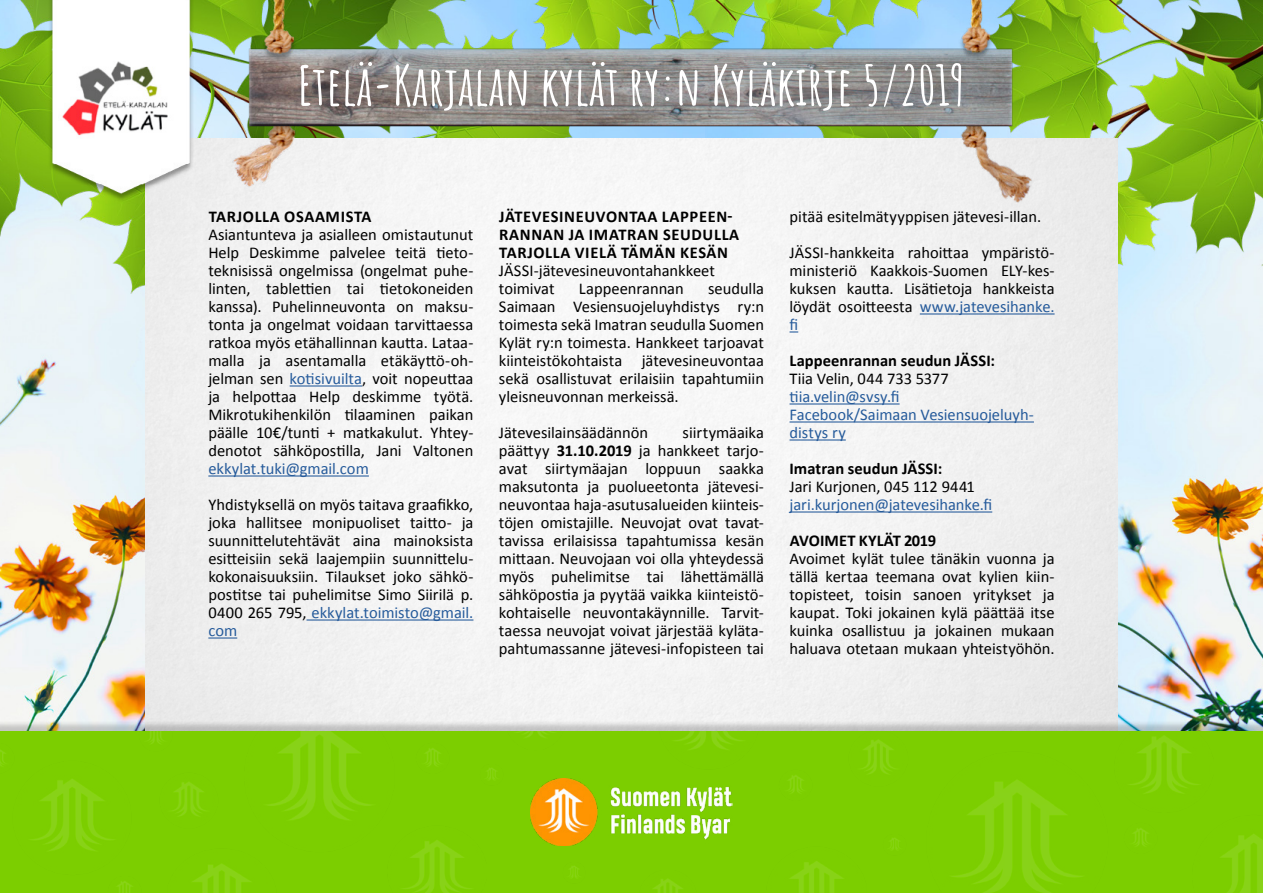
<style>
.page{position:relative;width:1263px;height:893px;background:#fff}
.page>*{position:absolute;margin:0;border:0;box-sizing:border-box;transform-origin:0 0}
.t1{font:700 54px "Amatic SC";color:#fff}
.t2{font:16.5px/18px "Calibri";letter-spacing:-.005em;color:#000;text-align:justify}
.t3{font:16.5px/18px "Calibri";letter-spacing:-.005em;color:#265b9b}
.t4{font:700 16.5px/18px "Calibri";letter-spacing:.03em;color:#000}
.t5{font:700 16.5px "Calibri";color:#000}
.t6{font:700 16.5px "Calibri";letter-spacing:.01em;color:#000}
.s1{color:#265b9b}
.s2{font-weight:700}
</style>
<div class="page">
<img style="left:1117px;top:293px;width:146px;height:428px">
<img style="left:0;top:293px;width:145px;height:428px">
<img style="left:0;top:0;width:1263px;height:293px">
<div style="left:145px;top:213px;width:972px;height:508px;background:#f3f3f3"></div>
<img style="left:132px;top:0;width:999px;height:213px">
<img style="left:47px;top:0;width:148px;height:204px">
<div style="left:0;top:721px;width:1263px;height:172px;background:#000;opacity:.2"></div>
<div style="left:0;top:731px;width:1263px;height:162px;background:#7cce00"></div>
<img style="left:530px;top:779px;width:203px;height:67px">
<img style="left:902px;top:726px;width:227px;height:167px">
<img style="left:172px;top:782px;width:33px;height:34px">
<img style="left:861px;top:731px;width:53px;height:61px">
<img style="left:653px;top:879px;width:30px;height:14px">
<img style="left:517px;top:731px;width:37px;height:7px">
<img style="left:1120px;top:824px;width:29px;height:32px">
<img style="left:788px;top:775px;width:16px;height:18px">
<img style="left:890px;top:834px;width:18px;height:23px">
<img style="left:570px;top:866px;width:9px;height:12px">
<img style="left:487px;top:768px;width:9px;height:12px">
<img style="left:425px;top:748px;width:16px;height:18px">
<img style="left:119px;top:888px;width:11px;height:5px">
<img style="left:148px;top:731px;width:16px;height:13px">
<img style="left:268px;top:731px;width:103px;height:89px">
<img style="left:403px;top:840px;width:68px;height:53px">
<img style="left:646px;top:731px;width:97px;height:49px">
<img style="left:0;top:750px;width:133px;height:138px">
<img style="left:192px;top:864px;width:59px;height:29px">
<img style="left:790px;top:861px;width:54px;height:32px">
<img style="left:1220px;top:834px;width:43px;height:59px">
<img style="left:1101px;top:731px;width:98px;height:93px">
<hr style="left:290px;top:385px;width:72px;height:2px;background:#265b9b">
<hr style="left:208px;top:475px;width:161px;height:2px;background:#265b9b">
<hr style="left:306px;top:619px;width:167px;height:2px;background:#265b9b">
<hr style="left:208px;top:637px;width:29px;height:2px;background:#265b9b">
<hr style="left:920px;top:313px;width:134px;height:2px;background:#265b9b">
<svg style="left:789px;top:331px;width:9px;height:2px"></svg>
<hr style="left:789px;top:403px;width:110px;height:2px;background:#265b9b">
<hr style="left:789px;top:421px;width:245px;height:2px;background:#265b9b">
<hr style="left:789px;top:439px;width:57px;height:2px;background:#265b9b">
<hr style="left:789px;top:511px;width:203px;height:2px;background:#265b9b">
<h1 class="t1" style="left:298px;top:44px;width:669px">Etelä-Karjalan kylät ry:n Kyläkirje 5/2019</h1>
<p class="t4" style="left:209px;top:207px;width:164px">TARJOLLA OSAAMISTA</p>
<p class="t2" style="left:208px;top:225px;width:267px">Asiantunteva ja asialleen omistautunut Help Deskimme palvelee teitä tieto&shy;teknisissä ongelmissa (ongelmat puhe&shy;linten, tablettien tai tietokoneiden kanssa). Puhelinneuvonta on maksu&shy;tonta ja ongelmat voidaan tarvittaessa ratkoa myös etähallinnan kautta. Lataa&shy;malla ja asentamalla etäkäyttö-oh&shy;jelman sen <span class="s1">kotisivuilta</span>, voit nopeuttaa ja helpottaa Help deskimme työtä.<br>Mikrotukihenkilön tilaaminen paikan päälle 10€/tunti + matkakulut. Yhtey&shy;denotot sähköpostilla, Jani Valtonen</p>
<p class="t3" style="left:208px;top:459px;width:162px">ekkylat.tuki@gmail.com</p>
<p class="t2" style="left:208px;top:495px;width:267px">Yhdistyksellä on myös taitava graafikko, joka hallitsee monipuoliset taitto- ja suunnittelutehtävät aina mainoksista esitteisiin sekä laajempiin suunnittelu&shy;kokonaisuuksiin. Tilaukset joko sähkö&shy;postitse tai puhelimitse Simo Siirilä p.<br>0400 265 795, <span class="s1">ekkylat.toimisto@gmail. com</span></p>
<p class="t4" style="left:499px;top:207px;width:241px">JÄTEVESINEUVONTAA LAPPEEN-<br>RANNAN JA IMATRAN SEUDULLA<br>TARJOLLA VIELÄ TÄMÄN KESÄN</p>
<p class="t2" style="left:499px;top:261px;width:218px">JÄSSI-jätevesineuvontahankkeet toimivat</p>
<p class="t2" style="left:499px;top:279px;width:267px;text-indent:209px">seudulla Saimaan Vesiensuojeluyhdistys ry:n toimesta sekä Imatran seudulla Suomen Kylät ry:n toimesta. Hankkeet tarjoavat kiinteistökohtaista jätevesineuvontaa sekä osallistuvat erilaisiin tapahtumiin yleisneuvonnan merkeissä.</p>
<p class="t2" style="left:499px;top:423px;width:151px">Jätevesilainsäädännön</p>
<p class="t2" style="left:579px;top:279px;width:106px">Lappeenrannan</p>
<p class="t2" style="left:499px;top:423px;width:267px;text-indent:184px">siirtymäaika päättyy <span class="s2">31.10.2019</span> ja hankkeet tarjo&shy;avat siirtymäajan loppuun saakka maksutonta ja puolueetonta jätevesi&shy;neuvontaa haja-asutusalueiden kiinteis&shy;töjen omistajille. Neuvojat ovat tavat&shy;tavissa erilaisissa tapahtumissa kesän mittaan. Neuvojaan voi olla yhteydessä myös puhelimitse tai lähettämällä sähköpostia ja pyytää vaikka kiinteistö&shy;kohtaiselle neuvontakäynnille. Tarvit&shy;taessa neuvojat voivat järjestää kyläta&shy;pahtumassanne jätevesi-infopisteen tai</p>
<p class="t2" style="left:789px;top:198px;width:267px;line-height:36px">pitää esitelmätyyppisen jätevesi-illan.<br>JÄSSI-hankkeita rahoittaa ympäristö-</p>
<p class="t2" style="left:789px;top:261px;width:267px">ministeriö Kaakkois-Suomen ELY-kes&shy;kuksen kautta. Lisätietoja hankkeista löydät osoitteesta <span class="s1">www.jatevesihanke. fi</span></p>
<p class="t5" style="left:789px;top:350px;width:207px">Lappeenrannan seudun JÄSSI:</p>
<p class="t2" style="left:789px;top:369px;width:161px">Tiia Velin, 044 733 5377</p>
<p class="t3" style="left:789px;top:387px;width:246px">tiia.velin@svsy.fi<br>Facebook/Saimaan Vesiensuojeluyh&shy;distys ry</p>
<p class="t5" style="left:789px;top:458px;width:154px">Imatran seudun JÄSSI:</p>
<p class="t2" style="left:789px;top:477px;width:187px">Jari Kurjonen, 045 112 9441</p>
<p class="t3" style="left:789px;top:495px;width:204px">jari.kurjonen@jatevesihanke.fi</p>
<p class="t6" style="left:790px;top:530px;width:148px">AVOIMET KYLÄT 2019</p>
<p class="t2" style="left:789px;top:549px;width:267px">Avoimet kylät tulee tänäkin vuonna ja tällä kertaa teemana ovat kylien kiin&shy;topisteet, toisin sanoen yritykset ja kaupat. Toki jokainen kylä päättää itse kuinka osallistuu ja jokainen mukaan haluava otetaan mukaan yhteistyöhön.</p>
</div>
